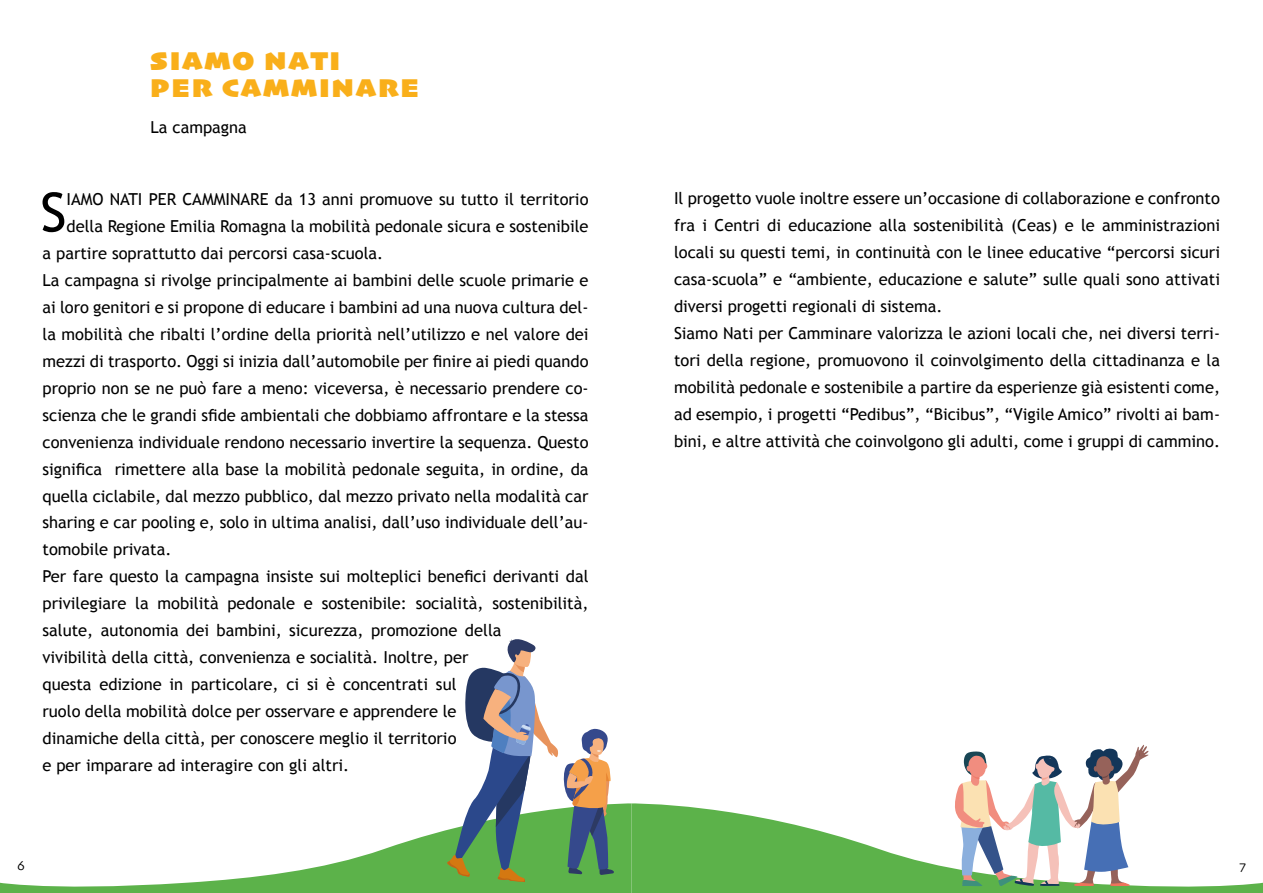
<style>
.page{position:relative;width:1263px;height:893px;background:#fff}
.page>*{position:absolute;margin:0;border:0;box-sizing:border-box;transform-origin:0 0}
.t1{font:54.15px "Trebuchet MS";color:#000}
.t2{font:27px/27px "Skia";letter-spacing:.09em;color:#f9af1a}
.t3{font:16.5px/27px "Trebuchet MS";color:#000}
.t4{font:13.5px "Skia";color:#000}
</style>
<div class="page">
<svg style="left:0;top:803px;width:631px;height:90px"></svg>
<svg style="left:631px;top:803px;width:632px;height:90px;fill:#5cb24a"></svg>
<svg style="left:447px;top:639px;width:167px;height:243px"></svg>
<svg style="left:953px;top:744px;width:196px;height:142px"></svg>
<h2 class="t2" style="left:151px;top:49px;width:269px">SIAMO NATI<br>PER CAMMINARE</h2>
<p class="t3" style="left:151px;top:113px;width:98px">La campagna</p>
<h1 class="t1" style="left:40px;top:180px;width:28px">S</h1>
<p class="t3" style="left:66px;top:185px;width:524px">IAMO NATI PER CAMMINARE da 13 anni promuove su tutto il territorio</p>
<p class="t3" style="left:66px;top:212px;width:524px">della Regione Emilia Romagna la mobilità pedonale sicura e sostenibile</p>
<p class="t3" style="left:43px;top:239px;width:342px">a partire soprattutto dai percorsi casa-scuola.</p>
<p class="t3" style="left:43px;top:266px;width:547px">La campagna si rivolge principalmente ai bambini delle scuole primarie e</p>
<p class="t3" style="left:43px;top:293px;width:547px">ai loro genitori e si propone di educare i bambini ad una nuova cultura del-</p>
<p class="t3" style="left:43px;top:320px;width:547px">la mobilità che ribalti l’ordine della priorità nell’utilizzo e nel valore dei</p>
<p class="t3" style="left:43px;top:347px;width:548px">mezzi di trasporto. Oggi si inizia dall’automobile per finire ai piedi quando</p>
<p class="t3" style="left:43px;top:374px;width:547px">proprio non se ne può fare a meno: viceversa, è necessario prendere co-</p>
<p class="t3" style="left:43px;top:401px;width:547px">scienza che le grandi sfide ambientali che dobbiamo affrontare e la stessa</p>
<p class="t3" style="left:43px;top:428px;width:547px">convenienza individuale rendono necessario invertire la sequenza. Questo</p>
<p class="t3" style="left:43px;top:455px;width:547px">significa rimettere alla base la mobilità pedonale seguita, in ordine, da</p>
<p class="t3" style="left:43px;top:482px;width:547px">quella ciclabile, dal mezzo pubblico, dal mezzo privato nella modalità car</p>
<p class="t3" style="left:43px;top:509px;width:548px">sharing e car pooling e, solo in ultima analisi, dall’uso individuale dell’au-</p>
<p class="t3" style="left:43px;top:536px;width:130px">tomobile privata.</p>
<p class="t3" style="left:43px;top:563px;width:547px">Per fare questo la campagna insiste sui molteplici benefici derivanti dal</p>
<p class="t3" style="left:43px;top:590px;width:547px">privilegiare la mobilità pedonale e sostenibile: socialità, sostenibilità,</p>
<p class="t3" style="left:43px;top:617px;width:460px">salute, autonomia dei bambini, sicurezza, promozione della</p>
<p class="t3" style="left:43px;top:644px;width:427px">vivibilità della città, convenienza e socialità. Inoltre, per</p>
<p class="t3" style="left:43px;top:671px;width:415px">questa edizione in particolare, ci si è concentrati sul</p>
<p class="t3" style="left:43px;top:698px;width:415px">ruolo della mobilità dolce per osservare e apprendere le</p>
<p class="t3" style="left:43px;top:725px;width:415px">dinamiche della città, per conoscere meglio il territorio</p>
<p class="t3" style="left:43px;top:752px;width:308px">e per imparare ad interagire con gli altri.</p>
<p class="t3" style="left:674px;top:185px;width:548px">Il progetto vuole inoltre essere un’occasione di collaborazione e confronto fra i Centri di educazione alla sostenibilità (Ceas) e le amministrazioni locali su questi temi, in continuità con le linee educative “percorsi sicuri casa-scuola” e “ambiente, educazione e salute” sulle quali sono attivati diversi progetti regionali di sistema.<br>Siamo Nati per Camminare valorizza le azioni locali che, nei diversi terri&shy;tori della regione, promuovono il coinvolgimento della cittadinanza e la mobilità pedonale e sostenibile a partire da esperienze già esistenti come, ad esempio, i progetti “Pedibus”, “Bicibus”, “Vigile Amico” rivolti ai bam&shy;bini, e altre attività che coinvolgono gli adulti, come i gruppi di cammino.</p>
<p class="t4" style="left:17px;top:857px;width:9px">6</p>
<p class="t4" style="left:1239px;top:857px;width:8px">7</p>
</div>
